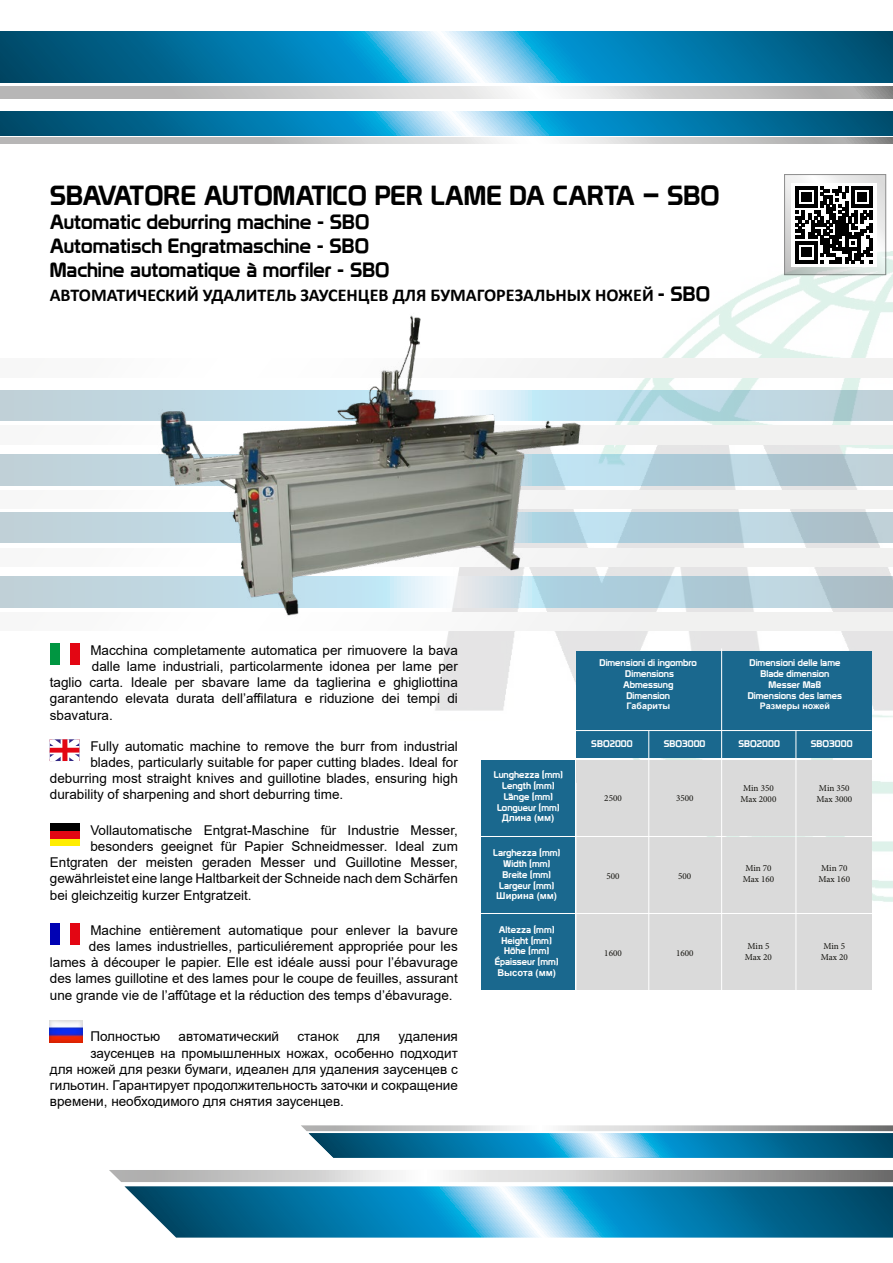
<style>
.page{position:relative;width:893px;height:1263px;background:#fff}
.page>*{position:absolute;margin:0;border:0;box-sizing:border-box;transform-origin:0 0}
.t1{font:27px "Prototype";color:#000}
.t2{font:20.25px/24px "Prototype";color:#000}
.t3{font:700 18px "Calibri";color:#000}
.t4{font:13.5px "Arial";color:#000}
.t5{font:9.45px/10.8px "Prototype";color:#fff;text-align:center}
.t6{font:700 9.45px "Arial";color:#fff}
.t7{font:9.15px/10.9px "Minion Pro";color:#12110c}
.t8{font:700 9px "Arial";color:#fff}
.s1{font-family:"Prototype";font-weight:400;font-size:20.25px}
</style>
<div class="page">
<img style="left:435px;top:251px;width:458px;height:739px">
<svg style="left:109px;top:1170px;width:784px;height:67px;background:#5099b7"></svg>
<svg style="left:301px;top:1125px;width:592px;height:33px;background:#4d98b6"></svg>
<svg style="left:0;top:31px;width:893px;height:51px;background:#1b83af"></svg>
<svg style="left:0;top:87px;width:893px;height:12px;background:#cbcbca"></svg>
<svg style="left:0;top:111px;width:893px;height:25px;background:#1c84af"></svg>
<svg style="left:0;top:138px;width:893px;height:5px;background:#c9c8c8"></svg>
<div style="left:0;top:612px;width:893px;height:18px;background:#f1f1f0"></div>
<div style="left:0;top:359px;width:893px;height:18px;background:#f1f1f0"></div>
<svg style="left:0;top:577px;width:893px;height:30px;background:#b6ced8"></svg>
<div style="left:0;top:548px;width:893px;height:18px;background:#f1f1f0"></div>
<svg style="left:0;top:512px;width:893px;height:31px;background:#b7ced9"></svg>
<div style="left:0;top:490px;width:893px;height:18px;background:#f1f1f0"></div>
<svg style="left:0;top:454px;width:893px;height:31px;background:#b8d0da"></svg>
<div style="left:0;top:426px;width:893px;height:18px;background:#f1f1f0"></div>
<svg style="left:0;top:390px;width:893px;height:31px;background:#bbd5de"></svg>
<img style="left:146px;top:301px;width:448px;height:335px">
<div style="left:70px;top:923px;width:9px;height:22px;background:#e30613"></div>
<div style="left:50px;top:923px;width:10px;height:22px;background:#0002b4"></div>
<div style="left:50px;top:823px;width:29px;height:8px;background:#000"></div>
<div style="left:50px;top:838px;width:29px;height:7px;background:#ffed00"></div>
<div style="left:50px;top:831px;width:29px;height:7px;background:#e30613"></div>
<svg style="left:50px;top:739px;width:29px;height:22px"></svg>
<div style="left:70px;top:643px;width:9px;height:22px;background:#e30613"></div>
<div style="left:50px;top:643px;width:10px;height:22px;background:#009641"></div>
<div style="left:481px;top:760px;width:93px;height:75px;background:#1a688e"></div>
<div style="left:576px;top:760px;width:296px;height:75px;background:#dadada"></div>
<div style="left:481px;top:837px;width:93px;height:75px;background:#1a688e"></div>
<div style="left:576px;top:837px;width:296px;height:75px;background:#dadada"></div>
<div style="left:576px;top:651px;width:296px;height:79px;background:#1a688e"></div>
<div style="left:576px;top:729px;width:296px;height:29px;background:#1a688e"></div>
<div style="left:481px;top:914px;width:93px;height:75px;background:#1a688e"></div>
<div style="left:576px;top:914px;width:296px;height:75px;background:#dadada"></div>
<hr style="left:721px;top:648px;width:1px;height:346px;background:#fff">
<hr style="left:575px;top:783px;width:1px;height:211px;background:#fff">
<hr style="left:795px;top:731px;width:1px;height:263px;background:#fff">
<hr style="left:648px;top:731px;width:1px;height:263px;background:#fff">
<hr style="left:571px;top:730px;width:301px;height:1px;background:#fff">
<img style="left:50px;top:1020px;width:32px;height:22px">
<svg style="left:786px;top:176px;width:98px;height:97px"></svg>
<div style="left:791px;top:183px;width:86px;height:83px;background:#fff"></div>
<svg style="left:796px;top:186px;width:77px;height:77px"></svg>
<h1 class="t1" style="left:50px;top:179px;width:671px">SBAVATORE AUTOMATICO PER LAME DA CARTA – SBO</h1>
<h2 class="t2" style="left:50px;top:209px;width:341px">Automatic deburring machine - SBO<br>Automatisch Engratmaschine - SBO<br>Machine automatique à morfiler - SBO</h2>
<h3 class="t3" style="left:50px;top:282px;width:662px">АВТОМАТИЧЕСКИЙ УДАЛИТЕЛЬ ЗАУСЕНЦЕВ ДЛЯ БУМАГОРЕЗАЛЬНЫХ НОЖЕЙ <span class="s1">- SBO</span></h3>
<p class="t4" style="left:90px;top:641px;width:369px">Macchina completamente automatica per rimuovere la bava</p>
<p class="t4" style="left:92px;top:657px;width:367px">dalle lame industriali, particolarmente idonea per lame per</p>
<p class="t4" style="left:50px;top:673px;width:409px">taglio carta. Ideale per sbavare lame da taglierina e ghigliottina</p>
<p class="t4" style="left:50px;top:689px;width:409px">garantendo elevata durata dell’affilatura e riduzione dei tempi di</p>
<p class="t4" style="left:50px;top:706px;width:65px">sbavatura.</p>
<p class="t4" style="left:90px;top:737px;width:369px">Fully automatic machine to remove the burr from industrial</p>
<p class="t4" style="left:90px;top:753px;width:369px">blades, particularly suitable for paper cutting blades. Ideal for</p>
<p class="t4" style="left:50px;top:769px;width:409px">deburring most straight knives and guillotine blades, ensuring high</p>
<p class="t4" style="left:50px;top:785px;width:295px">durability of sharpening and short deburring time.</p>
<p class="t4" style="left:90px;top:821px;width:369px">Vollautomatische Entgrat-Maschine für Industrie Messer,</p>
<p class="t4" style="left:90px;top:837px;width:369px">besonders geeignet für Papier Schneidmesser. Ideal zum</p>
<p class="t4" style="left:50px;top:853px;width:410px">Entgraten der meisten geraden Messer und Guillotine Messer,</p>
<p class="t4" style="left:50px;top:869px;width:409px">gewährleistet eine lange Haltbarkeit der Schneide nach dem Schärfen</p>
<p class="t4" style="left:50px;top:885px;width:203px">bei gleichzeitig kurzer Entgratzeit.</p>
<p class="t4" style="left:90px;top:921px;width:369px">Machine entièrement automatique pour enlever la bavure</p>
<p class="t4" style="left:89px;top:937px;width:370px">des lames industrielles, particuliérement appropriée pour les</p>
<p class="t4" style="left:50px;top:953px;width:409px">lames à découper le papier. Elle est idéale aussi pour l’ébavurage</p>
<p class="t4" style="left:50px;top:969px;width:409px">des lames guillotine et des lames pour le coupe de feuilles, assurant</p>
<p class="t4" style="left:50px;top:985px;width:404px">une grande vie de l’affûtage et la réduction des temps d’ébavurage.</p>
<p class="t4" style="left:90px;top:1027px;width:71px">Полностью</p>
<p class="t4" style="left:179px;top:1027px;width:102px">автоматический</p>
<p class="t4" style="left:297px;top:1027px;width:43px">станок</p>
<p class="t4" style="left:357px;top:1027px;width:25px">для</p>
<p class="t4" style="left:399px;top:1027px;width:61px">удаления</p>
<p class="t4" style="left:90px;top:1043px;width:369px">заусенцев на промышленных ножах, особенно подходит</p>
<p class="t4" style="left:50px;top:1060px;width:409px">для ножей для резки бумаги, идеален для удаления заусенцев с</p>
<p class="t4" style="left:50px;top:1076px;width:409px">гильотин. Гарантирует продолжительность заточки и сокращение</p>
<p class="t4" style="left:50px;top:1092px;width:296px">времени, необходимого для снятия заусенцев.</p>
<p class="t5" style="left:494px;top:769px;width:70px">Lunghezza (mm)<br>Length (mm)<br>Länge (mm)<br>Longueur (mm)</p>
<p class="t6" style="left:502px;top:811px;width:54px">Длина (мм)</p>
<p class="t5" style="left:493px;top:847px;width:68px">Larghezza (mm)<br>Width (mm)<br>Breite (mm)<br>Largeur (mm)</p>
<p class="t6" style="left:496px;top:889px;width:62px">Ширина (мм)</p>
<p class="t5" style="left:495px;top:924px;width:65px">Altezza (mm)<br>Height (mm)<br>Höhe (mm)<br>Épaisseur (mm)</p>
<p class="t6" style="left:497px;top:966px;width:60px">Высота (мм)</p>
<p class="t5" style="left:599px;top:657px;width:99px">Dimensioni di ingombro<br>Dimensions<br>Abmessung<br>Dimension</p>
<p class="t8" style="left:626px;top:700px;width:45px">Габариты</p>
<p class="t5" style="left:748px;top:657px;width:96px">Dimensioni delle lame<br>Blade dimension<br>Messer Maß<br>Dimensions des lames</p>
<p class="t8" style="left:760px;top:700px;width:72px">Размеры ножей</p>
<p class="t5" style="left:591px;top:738px;width:43px">SBO2000</p>
<p class="t5" style="left:664px;top:738px;width:43px">SBO3000</p>
<p class="t5" style="left:738px;top:738px;width:43px">SBO2000</p>
<p class="t5" style="left:811px;top:738px;width:43px">SBO3000</p>
<p class="t7" style="left:604px;top:792px;width:19px">2500</p>
<p class="t7" style="left:676px;top:792px;width:19px">3500</p>
<p class="t7" style="left:741px;top:783px;width:37px">Min 350<br>Max 2000</p>
<p class="t7" style="left:816px;top:783px;width:37px">Min 350<br>Max 3000</p>
<p class="t7" style="left:606px;top:870px;width:15px">500</p>
<p class="t7" style="left:678px;top:870px;width:15px">500</p>
<p class="t7" style="left:743px;top:863px;width:33px">Min 70<br>Max 160</p>
<p class="t7" style="left:819px;top:863px;width:33px">Min 70<br>Max 160</p>
<p class="t7" style="left:604px;top:948px;width:19px">1600</p>
<p class="t7" style="left:676px;top:948px;width:19px">1600</p>
<p class="t7" style="left:745px;top:940px;width:29px">Min 5<br>Max 20</p>
<p class="t7" style="left:821px;top:940px;width:29px">Min 5<br>Max 20</p>
</div>
